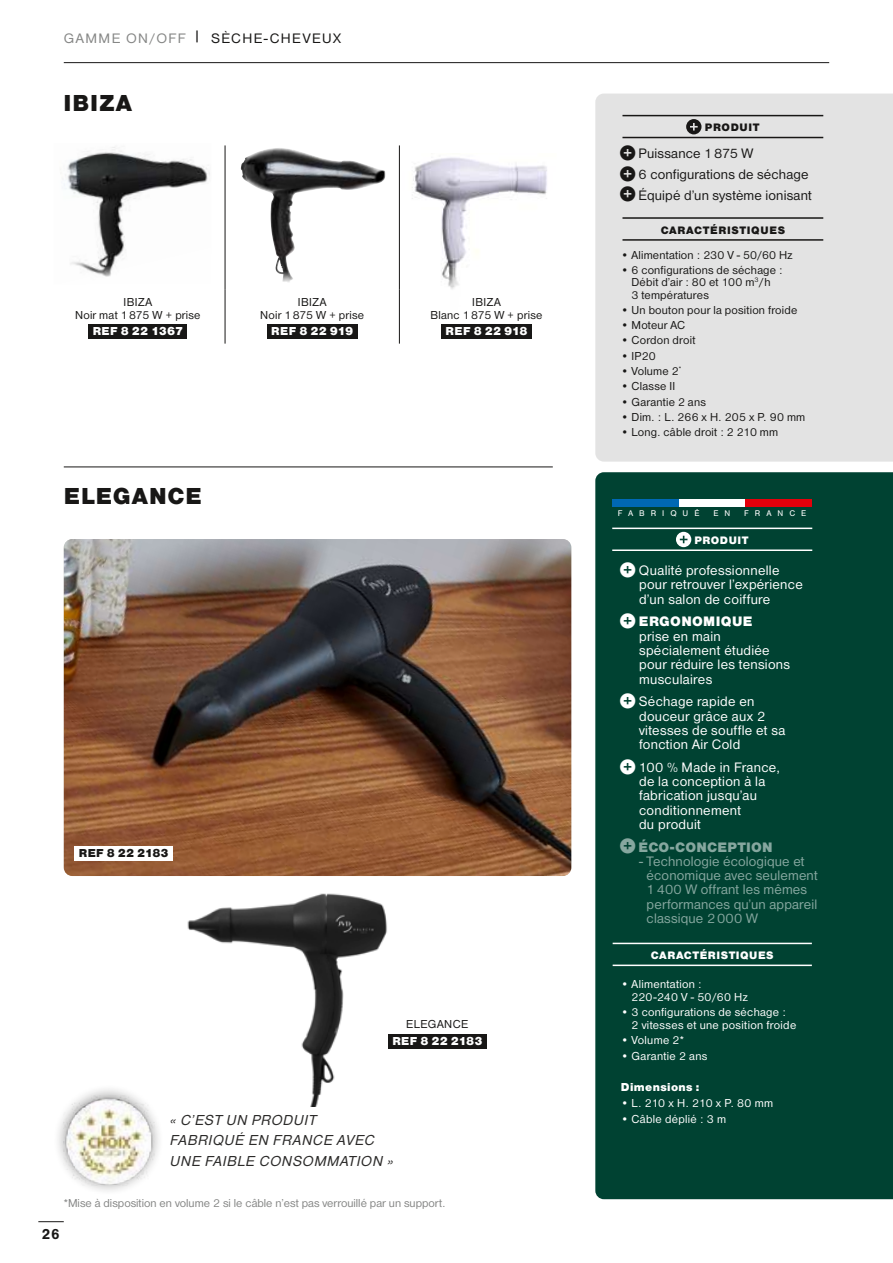
<style>
.page{position:relative;width:893px;height:1263px;background:#fff}
.page>*{position:absolute;margin:0;border:0;box-sizing:border-box;transform-origin:0 0}
.t1{font:24px "Nimbus Sans DOT Blac";letter-spacing:.04em;color:#181716}
.t2{font:italic 15px/20.2px "Nimbus Sans DOT";color:#2b2a29}
.t3{font:700 15px "Nimbus San";color:#181716}
.t4{font:14.25px/14.2px "Nimbus Sans DOT";letter-spacing:.02em;color:#fff}
.t5{font:14.25px/14.2px "Nimbus Sans DOT";letter-spacing:.01em;color:#86a79f}
.t6{font:14.25px/20.7px "Nimbus Sans DOT";letter-spacing:.01em;color:#181716}
.t7{font:14.25px "Nimbus Sans DOT";letter-spacing:.095em;color:#181716}
.t8{font:14.25px "Nimbus Sans DOT Blac";letter-spacing:.015em;color:#86a79f}
.t9{font:14.25px "Nimbus Sans DOT Blac";letter-spacing:.025em;color:#fff}
.t10{font:12px/12.3px "Nimbus Sans DOT";letter-spacing:.015em;color:#181716;text-align:center}
.t11{font:12px/12.3px "Nimbus Sans DOT";letter-spacing:.025em;color:#fff}
.t12{font:12px "Nimbus Sans DOT";color:#868786}
.t13{font:12px "Nimbus Sans DOT Blac";letter-spacing:.03em;color:#fff}
.t14{font:12px "Nimbus Sans DOT";letter-spacing:-.015em;color:#fff}
.t15{font:12px "Nimbus Sans DOT Blac";letter-spacing:.005em;color:#fff}
.t16{font:12px "Nimbus Sans DOT Blac";letter-spacing:.005em;color:#181716}
.t17{font:12px "Nimbus Sans DOT Blac";letter-spacing:.01em;color:#fff}
.t18{font:12px "Nimbus Sans DOT";letter-spacing:.04em;color:#181716}
.t19{font:11.25px "Nimbus Sans DOT Blac";letter-spacing:.05em;color:#fff}
.t20{font:11.25px "Nimbus Sans DOT Blac";letter-spacing:.06em;color:#181716}
.t21{font:8.55px "Nimbus San";letter-spacing:.7em;color:#fff}
.s1{color:#868786}
.s2{font-family:"Pictos Loste";font-size:15px}
</style>
<div class="page">
<img style="left:241px;top:148px;width:104px;height:134px">
<img style="left:412px;top:157px;width:135px;height:132px">
<img style="left:64px;top:147px;width:146px;height:130px">
<img style="left:187px;top:893px;width:206px;height:213px">
<div style="left:388px;top:1033px;width:99px;height:15px;background:#181716"></div>
<img style="left:64px;top:539px;width:507px;height:337px">
<div style="left:74px;top:846px;width:99px;height:15px;background:#fff"></div>
<div style="left:595px;top:472px;width:298px;height:727px;background:#004232"></div>
<hr style="left:612px;top:528px;width:200px;height:1px;background:#fff">
<hr style="left:612px;top:549px;width:200px;height:2px;background:#fff">
<hr style="left:613px;top:943px;width:199px;height:1px;background:#fff">
<hr style="left:613px;top:964px;width:199px;height:2px;background:#fff">
<div style="left:613px;top:499px;width:66px;height:7px;background:#0068b4"></div>
<div style="left:679px;top:499px;width:67px;height:7px;background:#fff"></div>
<div style="left:746px;top:499px;width:66px;height:7px;background:#e3000b"></div>
<svg style="left:676px;top:532px;width:15px;height:15px"></svg>
<div style="left:52px;top:1084px;width:112px;height:112px;background:#181716;opacity:.5"></div>
<img style="left:64px;top:1095px;width:91px;height:90px">
<hr style="left:64px;top:467px;width:489px;height:1px;background:#181716">
<hr style="left:225px;top:145px;width:1px;height:145px;background:#181716">
<hr style="left:399px;top:145px;width:1px;height:145px;background:#181716">
<hr style="left:225px;top:290px;width:1px;height:54px;background:#181716">
<hr style="left:399px;top:290px;width:1px;height:54px;background:#181716">
<div style="left:88px;top:324px;width:99px;height:15px;background:#181716"></div>
<div style="left:267px;top:324px;width:90px;height:15px;background:#181716"></div>
<div style="left:441px;top:324px;width:91px;height:15px;background:#181716"></div>
<div style="left:595px;top:94px;width:298px;height:368px;background:#e3e3e3"></div>
<hr style="left:622px;top:115px;width:201px;height:1px;background:#181716">
<hr style="left:622px;top:137px;width:201px;height:1px;background:#181716">
<hr style="left:622px;top:217px;width:201px;height:2px;background:#181716">
<hr style="left:622px;top:239px;width:201px;height:2px;background:#181716">
<svg style="left:686px;top:119px;width:15px;height:15px"></svg>
<svg style="left:38px;top:1221px;width:26px;height:1px"></svg>
<hr style="left:64px;top:62px;width:765px;height:1px;background:#181716">
<p class="t7" style="left:64px;top:31px;width:278px"><span class="s1">GAMME ON/OFF</span> | SÈCHE-CHEVEUX</p>
<h1 class="t1" style="left:64px;top:89px;width:70px">IBIZA</h1>
<p class="t10" style="left:75px;top:296px;width:127px">IBIZA<br>Noir mat 1875 W + prise</p>
<p class="t17" style="left:93px;top:324px;width:92px">REF 8 22 1367</p>
<p class="t10" style="left:260px;top:296px;width:106px">IBIZA<br>Noir 1875 W + prise</p>
<p class="t13" style="left:271px;top:324px;width:84px">REF 8 22 919</p>
<h1 class="t1" style="left:64px;top:482px;width:139px">ELEGANCE</h1>
<p class="t10" style="left:431px;top:296px;width:113px">IBIZA<br>Blanc 1875 W + prise</p>
<p class="t13" style="left:446px;top:324px;width:84px">REF 8 22 918</p>
<p class="t16" style="left:79px;top:846px;width:91px">REF 8 22 2183</p>
<p class="t18" style="left:406px;top:1018px;width:64px">ELEGANCE</p>
<p class="t15" style="left:392px;top:1034px;width:92px">REF 8 22 2183</p>
<p class="t20" style="left:705px;top:121px;width:56px">PRODUIT</p>
<p class="t6" style="left:621px;top:143px;width:192px"><span class="s2">R</span> Puissance 1875 W<br><span class="s2">R</span> 6 configurations de séchage<br><span class="s2">R</span> Équipé d’un système ionisant</p>
<p class="t20" style="left:661px;top:223px;width:126px">CARACTÉRISTIQUES</p>
<p class="t10" style="left:621px;top:249px;width:173px">• Alimentation : 230 V - 50/60 Hz</p>
<p class="t10" style="left:631px;top:264px;width:153px;text-align:left;text-indent:-11px">• 6 configurations de séchage :<br>Débit d’air : 80 et 100 m<sup>3</sup>/h<br>3 températures</p>
<p class="t10" style="left:621px;top:304px;width:178px">• Un bouton pour la position froide</p>
<p class="t10" style="left:621px;top:319px;width:66px">• Moteur AC</p>
<p class="t10" style="left:621px;top:334px;width:76px">• Cordon droit</p>
<p class="t10" style="left:621px;top:350px;width:36px">• IP20</p>
<p class="t10" style="left:621px;top:365px;width:62px">• Volume 2<sup>*</sup></p>
<p class="t10" style="left:621px;top:380px;width:56px">• Classe II</p>
<p class="t10" style="left:621px;top:395px;width:87px">• Garantie 2 ans</p>
<p class="t10" style="left:621px;top:411px;width:186px">• Dim. : L. 266 x H. 205 x P. 90 mm</p>
<p class="t10" style="left:621px;top:426px;width:159px">• Long. câble droit : 2 210 mm</p>
<p class="t21" style="left:618px;top:509px;width:83px">FABRIQUÉ</p>
<p class="t21" style="left:713px;top:509px;width:18px">E N</p>
<p class="t21" style="left:744px;top:509px;width:64px">FRANCE</p>
<p class="t19" style="left:694px;top:534px;width:56px">PRODUIT</p>
<p class="t4" style="left:639px;top:563px;width:165px;text-indent:-18px"><span class="s2">R</span> Qualité professionnelle pour retrouver l’expérience d’un salon de coiffure</p>
<p class="t9" style="left:621px;top:613px;width:133px"><span class="s2">R</span> ERGONOMIQUE</p>
<p class="t4" style="left:639px;top:629px;width:152px">prise en main spécialement étudiée pour réduire les tensions musculaires</p>
<p class="t4" style="left:639px;top:694px;width:148px;text-indent:-18px"><span class="s2">R</span> Séchage rapide en douceur grâce aux 2 vitesses de souffle et sa fonction Air Cold</p>
<p class="t4" style="left:639px;top:760px;width:143px;text-indent:-18px"><span class="s2">R</span> 100 % Made in France, de la conception à la fabrication jusqu’au conditionnement<br>du produit</p>
<p class="t8" style="left:621px;top:838px;width:153px"><span class="s2">R</span> ÉCO-CONCEPTION</p>
<p class="t5" style="left:647px;top:854px;width:173px;text-indent:-8px">- Technologie écologique et économique avec seulement<br>1400 W offrant les mêmes performances qu’un appareil classique 2000 W</p>
<p class="t19" style="left:651px;top:949px;width:124px">CARACTÉRISTIQUES</p>
<p class="t11" style="left:631px;top:978px;width:118px;text-indent:-11px">• Alimentation :<br>220-240 V - 50/60 Hz</p>
<p class="t11" style="left:631px;top:1006px;width:166px;text-indent:-11px">• 3 configurations de séchage :<br>2 vitesses et une position froide</p>
<p class="t11" style="left:621px;top:1034px;width:65px">• Volume 2*</p>
<p class="t11" style="left:621px;top:1050px;width:88px">• Garantie 2 ans</p>
<p class="t13" style="left:621px;top:1080px;width:80px">Dimensions :</p>
<p class="t14" style="left:621px;top:1096px;width:154px">• L. 210 x H. 210 x P. 80 mm</p>
<p class="t2" style="left:169px;top:1110px;width:151px">« C’EST UN PRODUIT</p>
<p class="t11" style="left:621px;top:1113px;width:107px">• Câble déplié : 3 m</p>
<p class="t2" style="left:170px;top:1130px;width:228px">FABRIQUÉ EN FRANCE AVEC<br>UNE FAIBLE CONSOMMATION »</p>
<p class="t12" style="left:64px;top:1196px;width:384px">*Mise à disposition en volume 2 si le câble n’est pas verrouillé par un support.</p>
<p class="t3" style="left:42px;top:1226px;width:19px">26</p>
</div>
